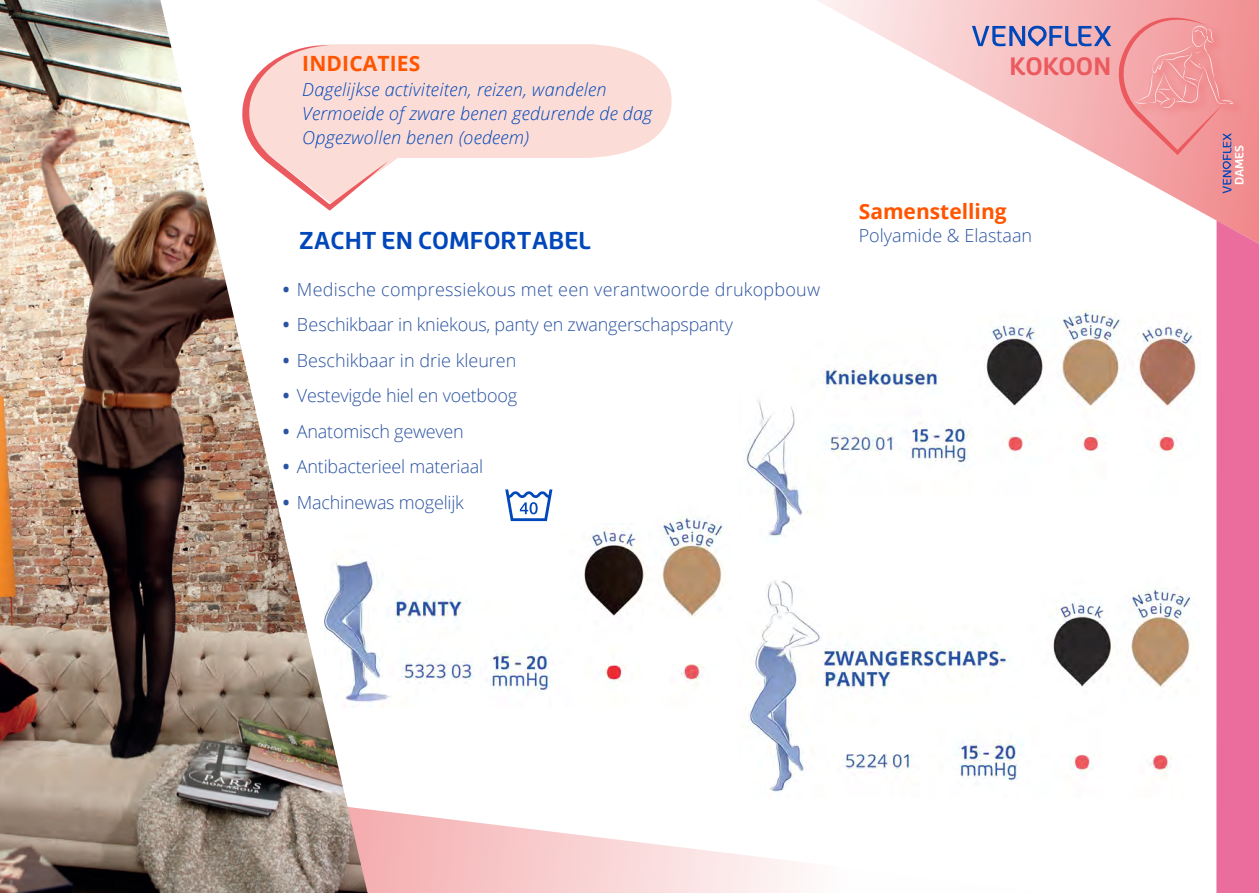
<style>
.page{position:relative;width:1259px;height:893px;background:#fff}
.page>*{position:absolute;margin:0;border:0;box-sizing:border-box;transform-origin:0 0}
.t1{font:700 24.75px "Roihu";color:#eb5a5e}
.t2{font:700 24px "Roihu";color:#0047bb}
.t3{font:700 21px "Open Sans";color:#f50}
.t4{font:700 21px "Open Sans";letter-spacing:.005em;color:#f50}
.t5{font:300 18px "Open Sans";letter-spacing:-.01em;color:#2a53a1}
.t6{font:italic 300 18px/23.9px "Open Sans";letter-spacing:.01em;color:#0047ba}
.t7{font:300 18px "Open Sans";letter-spacing:.01em;color:#2a53a1}
.t8{font:700 11.7px "Roihu";color:#fff}
.s1{font-weight:700}
</style>
<div class="page">
<img style="left:746px;top:311px;width:451px;height:232px">
<svg style="left:817px;top:0;width:442px;height:220px"></svg>
<svg style="left:505px;top:489px;width:47px;height:32px"></svg>
<div style="left:1133px;top:23px;width:110px;height:96px;background:#f19294"></div>
<svg style="left:972px;top:26px;width:139px;height:21px;background:#9c92bd"></svg>
<svg style="left:376px;top:44px;width:296px;height:120px;background:#fbdfda"></svg>
<div style="left:376px;top:45px;width:13px;height:129px;background:#fbdcd6"></div>
<svg style="left:376px;top:810px;width:418px;height:83px"></svg>
<div style="left:1216px;top:220px;width:43px;height:673px;background:#ea6d9d"></div>
<svg style="left:1118px;top:17px;width:115px;height:176px"></svg>
<img style="left:376px;top:528px;width:268px;height:179px">
<img style="left:645px;top:515px;width:81px;height:101px">
<img style="left:0;top:0;width:376px;height:893px">
<img style="left:747px;top:581px;width:447px;height:212px">
<img style="left:681px;top:664px;width:22px;height:21px">
<p class="t4" style="left:302px;top:49px;width:120px">INDICATIES</p>
<p class="t6" style="left:302px;top:77px;width:352px">Dagelijkse activiteiten, reizen, wandelen<br>Vermoeide of zware benen gedurende de dag<br>Opgezwollen benen (oedeem)</p>
<h2 class="t2" style="left:299px;top:227px;width:294px">ZACHT EN COMFORTABEL</h2>
<p class="t7" style="left:283px;top:277px;width:539px"><span class="s1">•</span> Medische compressiekous met een verantwoorde drukopbouw</p>
<p class="t5" style="left:283px;top:312px;width:452px"><span class="s1">•</span> Beschikbaar in kniekous, panty en zwangerschapspanty</p>
<p class="t5" style="left:283px;top:348px;width:235px"><span class="s1">•</span> Beschikbaar in drie kleuren</p>
<p class="t5" style="left:283px;top:383px;width:236px"><span class="s1">•</span> Vestevigde hiel en voetboog</p>
<p class="t5" style="left:283px;top:419px;width:183px"><span class="s1">•</span> Anatomisch geweven</p>
<p class="t5" style="left:283px;top:454px;width:202px"><span class="s1">•</span> Antibacterieel materiaal</p>
<p class="t5" style="left:283px;top:490px;width:183px"><span class="s1">•</span> Machinewas mogelijk</p>
<h1 class="t1" style="left:1009px;top:52px;width:103px">KOKOON</h1>
<p class="t3" style="left:858px;top:196px;width:149px">Samenstelling</p>
<p class="t5" style="left:858px;top:223px;width:175px">Polyamide &amp; Elastaan</p>
<p class="t8" style="left:1232px;top:185px;width:42px;rotate:-90deg">DAMES</p>
</div>
